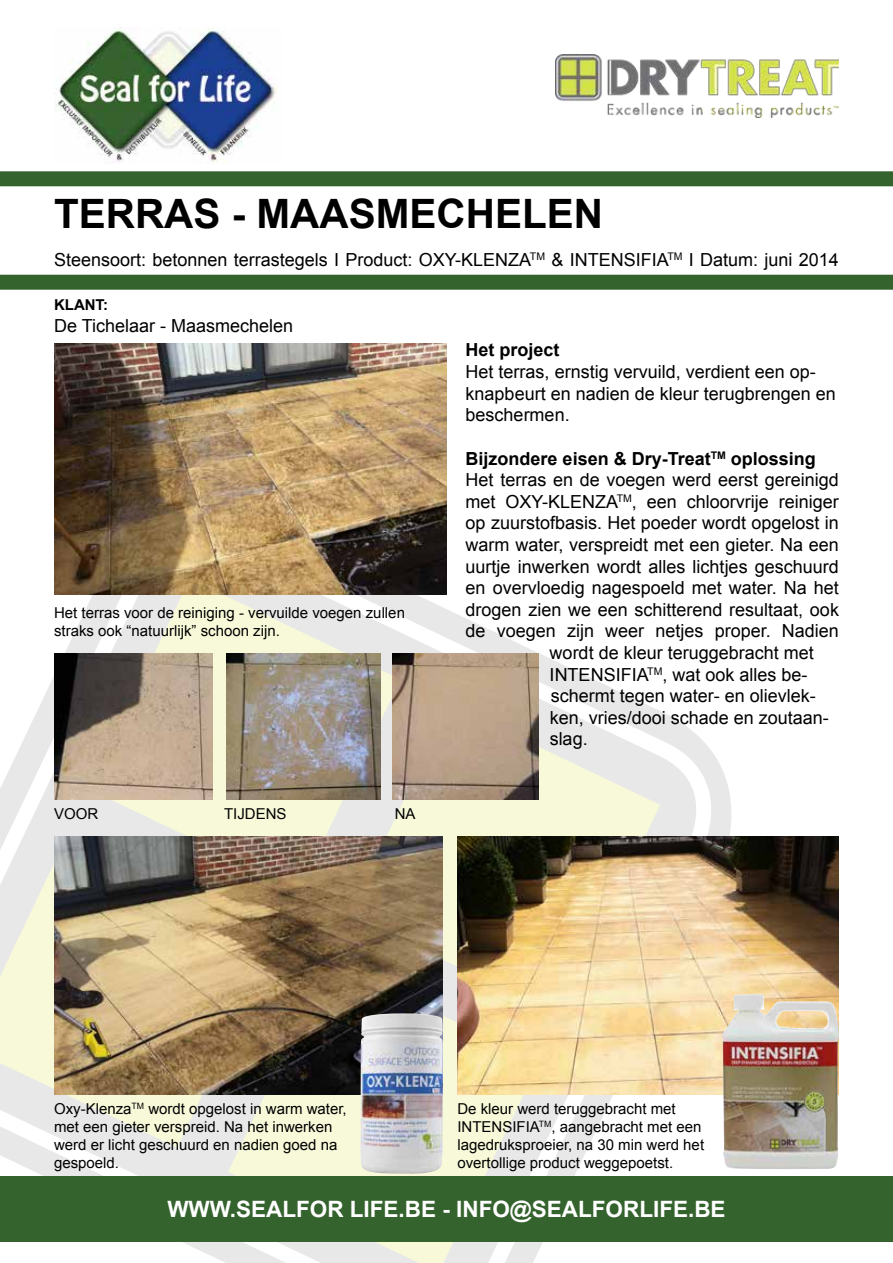
<style>
.page{position:relative;width:893px;height:1263px;background:#fff}
.page>*{position:absolute;margin:0;border:0;box-sizing:border-box;transform-origin:0 0}
.t1{font:700 40.5px "Arial";color:#000}
.t2{font:700 22.5px "Arial";color:#fff}
.t3{font:18px/21.6px "Arial";color:#000}
.t4{font:700 18px "Arial";color:#000}
.t5{font:15px/18px "Arial";color:#000}
.t6{font:700 15px "Arial";color:#000}
</style>
<div class="page">
<svg style="left:0;top:515px;width:726px;height:748px"></svg>
<svg style="left:87px;top:594px;width:316px;height:243px;background:#efeedd"></svg>
<svg style="left:347px;top:702px;width:315px;height:257px;background:#eed"></svg>
<svg style="left:226px;top:959px;width:315px;height:304px;background:#f2f2df"></svg>
<svg style="left:0;top:834px;width:280px;height:316px;background:#efefe0"></svg>
<img style="left:54px;top:343px;width:392px;height:251px">
<img style="left:54px;top:837px;width:389px;height:257px">
<img style="left:457px;top:837px;width:382px;height:257px">
<img style="left:722px;top:994px;width:117px;height:175px">
<img style="left:393px;top:654px;width:145px;height:145px">
<img style="left:226px;top:654px;width:155px;height:145px">
<img style="left:54px;top:654px;width:158px;height:145px">
<img style="left:555px;top:54px;width:283px;height:64px">
<div style="left:0;top:171px;width:893px;height:15px;background:#35632e"></div>
<img style="left:54px;top:27px;width:223px;height:137px">
<div style="left:0;top:275px;width:893px;height:15px;background:#35632e"></div>
<div style="left:0;top:1176px;width:893px;height:66px;background:#35632e"></div>
<img style="left:360px;top:1013px;width:84px;height:161px">
<h1 class="t1" style="left:54px;top:186px;width:550px">TERRAS - MAASMECHELEN</h1>
<p class="t3" style="left:54px;top:249px;width:786px">Steensoort: betonnen terrastegels I Product: OXY-KLENZA<sup>TM</sup> &amp; INTENSIFIA<sup>TM</sup> I Datum: juni 2014</p>
<p class="t6" style="left:54px;top:295px;width:56px">KLANT:</p>
<p class="t3" style="left:54px;top:315px;width:241px">De Tichelaar - Maasmechelen</p>
<p class="t4" style="left:466px;top:338px;width:96px">Het project</p>
<p class="t3" style="left:466px;top:361px;width:372px">Het terras, ernstig vervuild, verdient een op&shy;knapbeurt en nadien de kleur terugbrengen en beschermen.</p>
<p class="t4" style="left:466px;top:446px;width:352px">Bijzondere eisen &amp; Dry-Treat<sup>TM</sup> oplossing</p>
<p class="t3" style="left:466px;top:469px;width:375px">Het terras en de voegen werd eerst gereinigd</p>
<p class="t3" style="left:466px;top:491px;width:375px">met OXY-KLENZA<sup>TM</sup>, een chloorvrije reiniger</p>
<p class="t3" style="left:466px;top:512px;width:375px">op zuurstofbasis. Het poeder wordt opgelost in</p>
<p class="t3" style="left:466px;top:534px;width:375px">warm water, verspreidt met een gieter. Na een</p>
<p class="t3" style="left:466px;top:556px;width:375px">uurtje inwerken wordt alles lichtjes geschuurd</p>
<p class="t3" style="left:466px;top:577px;width:375px">en overvloedig nagespoeld met water. Na het</p>
<p class="t3" style="left:466px;top:599px;width:375px">drogen zien we een schitterend resultaat, ook</p>
<p class="t3" style="left:466px;top:620px;width:375px">de voegen zijn weer netjes proper. Nadien</p>
<p class="t3" style="left:550px;top:642px;width:266px">wordt de kleur teruggebracht met</p>
<p class="t3" style="left:550px;top:664px;width:259px">INTENSIFIA<sup>TM</sup>, wat ook alles be-</p>
<p class="t3" style="left:551px;top:685px;width:267px">schermt tegen water- en olievlek-</p>
<p class="t3" style="left:550px;top:707px;width:281px">ken, vries/dooi schade en zoutaan-</p>
<p class="t3" style="left:550px;top:728px;width:40px">slag.</p>
<p class="t5" style="left:54px;top:604px;width:352px">Het terras voor de reiniging - vervuilde voegen zullen straks ook “natuurlijk” schoon zijn.</p>
<p class="t5" style="left:54px;top:805px;width:46px">VOOR</p>
<p class="t5" style="left:224px;top:805px;width:64px">TIJDENS</p>
<p class="t5" style="left:395px;top:805px;width:22px">NA</p>
<p class="t5" style="left:54px;top:1100px;width:294px">Oxy-Klenza<sup>TM</sup> wordt opgelost in warm water, met een gieter verspreid. Na het inwerken werd er licht geschuurd en nadien goed na gespoeld.</p>
<p class="t5" style="left:457px;top:1100px;width:248px">De kleur werd teruggebracht met INTENSIFIA<sup>TM</sup>, aangebracht met een lagedruksproeier, na 30 min werd het overtollige product weggepoetst.</p>
<p class="t2" style="left:167px;top:1194px;width:560px">WWW.SEALFOR LIFE.BE - INFO@SEALFORLIFE.BE</p>
</div>
